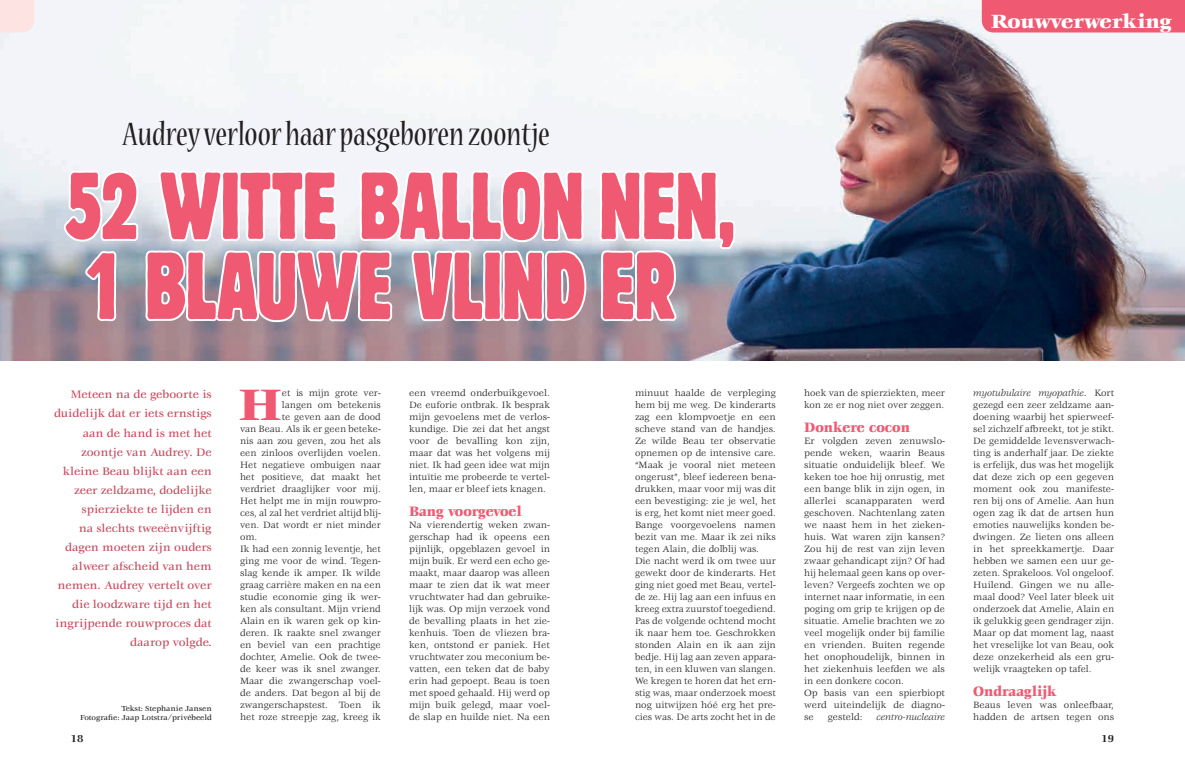
<style>
.page{position:relative;width:1185px;height:763px;background:#fff}
.page>*{position:absolute;margin:0;border:0;box-sizing:border-box;transform-origin:0 0}
.TITEL{font:condensed 94px "Block BE";letter-spacing:-.01em;color:#f05972;scale:.85 1}
.BROODTEKST_KAP{font:900 48.3px "Veljovic Std";color:#f05972}
.BOVENTITEL{font:condensed 36px "Nueva Std";color:#231f20}
.t1{font:900 21px "Veljovic Std";color:#fff}
.TUSSENKOP{font:900 15px "Veljovic Std";color:#f05972;scale:.9 1}
.INLEIDING{font:500 12px/19px "Veljovic Std";color:#c6495e;text-align:right}
.t2{font:700 11px "Veljovic Std";color:#231f20}
.BROODTEKST{font:10px/12px "Veljovic Std";color:#231f20;text-align:justify}
.BROODTEKST_KAP-2{font:10px "Veljovic Std";color:#231f20}
.BROODTEKST-2{font:italic 10px "Veljovic Std";color:#231f20}
.TEKSTCREDIT{font:500 8px "Veljovic Std";color:#231f20}
.s1{font-style:italic}
</style>
<div class="page">
<img style="left:0;top:0;width:1185px;height:360px">
<svg style="left:62px;top:167px;width:526px;height:157px"></svg>
<svg style="left:597px;top:168px;width:140px;height:155px"></svg>
<div style="left:982px;top:0;width:203px;height:32px;background:#f05972"></div>
<svg style="left:0;top:0;width:34px;height:32px"></svg>
<p class="BOVENTITEL" style="left:123px;top:117px;width:428px">Audrey verloor haar pasgeboren zoontje</p>
<p class="TITEL" style="left:66px;top:152px;width:788px">52 WITTE BALLON NEN,</p>
<p class="TITEL" style="left:83px;top:232px;width:699px">1 BLAUWE VLIND ER</p>
<p class="t1" style="left:991px;top:9px;width:182px">Rouwverwerking</p>
<p class="BROODTEKST" style="left:409px;top:387px;width:142px">een vreemd onderbuikgevoel.<br>De euforie ontbrak. Ik besprak mijn gevoelens met de verlos&shy;kundige. Die zei dat het angst voor de bevalling kon zijn, maar dat was het volgens mij niet. Ik had geen idee wat mijn intuïtie me probeerde te vertel&shy;len, maar er bleef iets knagen.</p>
<p class="TUSSENKOP" style="left:409px;top:503px;width:127px">Bang voorgevoel</p>
<p class="BROODTEKST" style="left:409px;top:519px;width:142px">Na vierendertig weken zwan&shy;gerschap had ik opeens een pijnlijk, opgeblazen gevoel in mijn buik. Er werd een echo ge&shy;maakt, maar daarop was alleen maar te zien dat ik wat meer vruchtwater had dan gebruike&shy;lijk was. Op mijn verzoek vond de bevalling plaats in het zie&shy;kenhuis. Toen de vliezen bra&shy;ken, ontstond er paniek. Het vruchtwater zou meconium be&shy;vatten, een teken dat de baby erin had gepoept. Beau is toen met spoed gehaald. Hij werd op mijn buik gelegd, maar voel&shy;de slap en huilde niet. Na een</p>
<p class="BROODTEKST" style="left:635px;top:387px;width:142px">minuut haalde de verpleging hem bij me weg. De kinderarts zag een klompvoetje en een scheve stand van de handjes.<br>Ze wilde Beau ter observatie opnemen op de intensive care. “Maak je vooral niet meteen ongerust”, bleef iedereen bena&shy;drukken, maar voor mij was dit een bevestiging: zie je wel, het is erg, het komt niet meer goed.<br>Bange voorgevoelens namen bezit van me. Maar ik zei niks tegen Alain, die dolblij was.</p>
<p class="BROODTEKST" style="left:635px;top:555px;width:142px">Die nacht werd ik om twee uur gewekt door de kinderarts. Het ging niet goed met Beau, vertel&shy;de ze. Hij lag aan een infuus en kreeg extra zuurstof toegediend.<br>Pas de volgende ochtend mocht ik naar hem toe. Geschrokken stonden Alain en ik aan zijn bedje. Hij lag aan zeven appara&shy;ten, in een kluwen van slangen.<br>We kregen te horen dat het ern&shy;stig was, maar onderzoek moest nog uitwijzen hóé erg het pre&shy;cies was. De arts zocht het in de</p>
<p class="BROODTEKST" style="left:804px;top:387px;width:142px">hoek van de spierziekten, meer kon ze er nog niet over zeggen.</p>
<p class="TUSSENKOP" style="left:804px;top:419px;width:119px">Donkere cocon</p>
<p class="BROODTEKST" style="left:804px;top:435px;width:142px">Er volgden zeven zenuwslo&shy;pende weken, waarin Beaus situatie onduidelijk bleef. We keken toe hoe hij onrustig, met een bange blik in zijn ogen, in allerlei scanapparaten werd geschoven. Nachtenlang zaten we naast hem in het zieken&shy;huis. Wat waren zijn kansen?<br>Zou hij de rest van zijn leven zwaar gehandicapt zijn? Of had hij helemaal geen kans op over&shy;leven? Vergeefs zochten we op internet naar informatie, in een poging om grip te krijgen op de situatie. Amelie brachten we zo veel mogelijk onder bij familie en vrienden. Buiten regende het onophoudelijk, binnen in het ziekenhuis leefden we als in een donkere cocon.</p>
<p class="BROODTEKST" style="left:804px;top:687px;width:142px">Op basis van een spierbiopt werd uiteindelijk de diagno&shy;se</p>
<p class="BROODTEKST" style="left:973px;top:387px;width:142px"><span class="s1">myotubulaire myopathie</span>. Kort gezegd een zeer zeldzame aan&shy;doening waarbij het spierweef&shy;sel zichzelf afbreekt, tot je stikt.<br>De gemiddelde levensverwach&shy;ting is anderhalf jaar. De ziekte is erfelijk, dus was het mogelijk dat deze zich op een gegeven moment ook zou manifeste&shy;ren bij ons of Amelie. Aan hun ogen zag ik dat de artsen hun emoties nauwelijks konden be&shy;dwingen. Ze lieten ons alleen in het spreekkamertje. Daar hebben we samen een uur ge&shy;zeten. Sprakeloos. Vol ongeloof.<br>Huilend. Gingen we nu alle&shy;maal dood? Veel later bleek uit onderzoek dat Amelie, Alain en ik gelukkig geen gendrager zijn.<br>Maar op dat moment lag, naast het vreselijke lot van Beau, ook deze onzekerheid als een gru&shy;welijk vraagteken op tafel.</p>
<p class="TUSSENKOP" style="left:973px;top:683px;width:94px">Ondraaglijk</p>
<p class="BROODTEKST" style="left:973px;top:699px;width:142px">Beaus leven was onleefbaar, hadden de artsen tegen ons</p>
<p class="BROODTEKST_KAP" style="left:239px;top:378px;width:44px">H</p>
<p class="BROODTEKST_KAP-2" style="left:282px;top:387px;width:100px">et is mijn grote ver-</p>
<p class="INLEIDING" style="left:54px;top:386px;width:159px">Meteen na de geboorte is duidelijk dat er iets ernstigs aan de hand is met het zoontje van Audrey. De kleine Beau blijkt aan een zeer zeldzame, dodelijke spierziekte te lijden en<br>na slechts tweeënvijftig dagen moeten zijn ouders alweer afscheid van hem nemen. Audrey vertelt over die loodzware tijd en het ingrijpende rouwproces dat daarop volgde.</p>
<p class="BROODTEKST_KAP-2" style="left:282px;top:399px;width:100px">langen om betekenis</p>
<p class="BROODTEKST_KAP-2" style="left:282px;top:411px;width:100px">te geven aan de dood</p>
<p class="BROODTEKST_KAP-2" style="left:240px;top:423px;width:142px">van Beau. Als ik er geen beteke-</p>
<p class="BROODTEKST_KAP-2" style="left:240px;top:435px;width:142px">nis aan zou geven, zou het als</p>
<p class="BROODTEKST_KAP-2" style="left:240px;top:447px;width:142px">een zinloos overlijden voelen.</p>
<p class="BROODTEKST_KAP-2" style="left:240px;top:459px;width:142px">Het negatieve ombuigen naar</p>
<p class="BROODTEKST_KAP-2" style="left:240px;top:471px;width:142px">het positieve, dat maakt het</p>
<p class="BROODTEKST_KAP-2" style="left:240px;top:483px;width:142px">verdriet draaglijker voor mij.</p>
<p class="BROODTEKST_KAP-2" style="left:240px;top:495px;width:142px">Het helpt me in mijn rouwpro-</p>
<p class="BROODTEKST_KAP-2" style="left:240px;top:507px;width:142px">ces, al zal het verdriet altijd blij-</p>
<p class="BROODTEKST_KAP-2" style="left:240px;top:519px;width:142px">ven. Dat wordt er niet minder</p>
<p class="BROODTEKST_KAP-2" style="left:240px;top:531px;width:19px">om.</p>
<p class="BROODTEKST" style="left:240px;top:543px;width:142px">Ik had een zonnig leventje, het ging me voor de wind. Tegen&shy;slag kende ik amper. Ik wilde graag carrière maken en na een studie economie ging ik wer&shy;ken als consultant. Mijn vriend Alain en ik waren gek op kin&shy;deren. Ik raakte snel zwanger en beviel van een prachtige dochter, Amelie. Ook de twee&shy;de keer was ik snel zwanger.<br>Maar die zwangerschap voel&shy;de anders. Dat begon al bij de zwangerschapstest. Toen ik het roze streepje zag, kreeg ik</p>
<p class="TEKSTCREDIT" style="left:122px;top:703px;width:92px">Tekst: Stephanie Jansen</p>
<p class="TEKSTCREDIT" style="left:80px;top:713px;width:133px">Fotografie: Jaap Lotstra/privébeeld</p>
<p class="t2" style="left:71px;top:733px;width:14px">18</p>
<p class="t2" style="left:1101px;top:733px;width:14px">19</p>
<p class="BROODTEKST" style="left:828px;top:711px;width:36px">gesteld:</p>
<p class="BROODTEKST-2" style="left:876px;top:712px;width:70px">centro-nucleaire</p>
</div>
